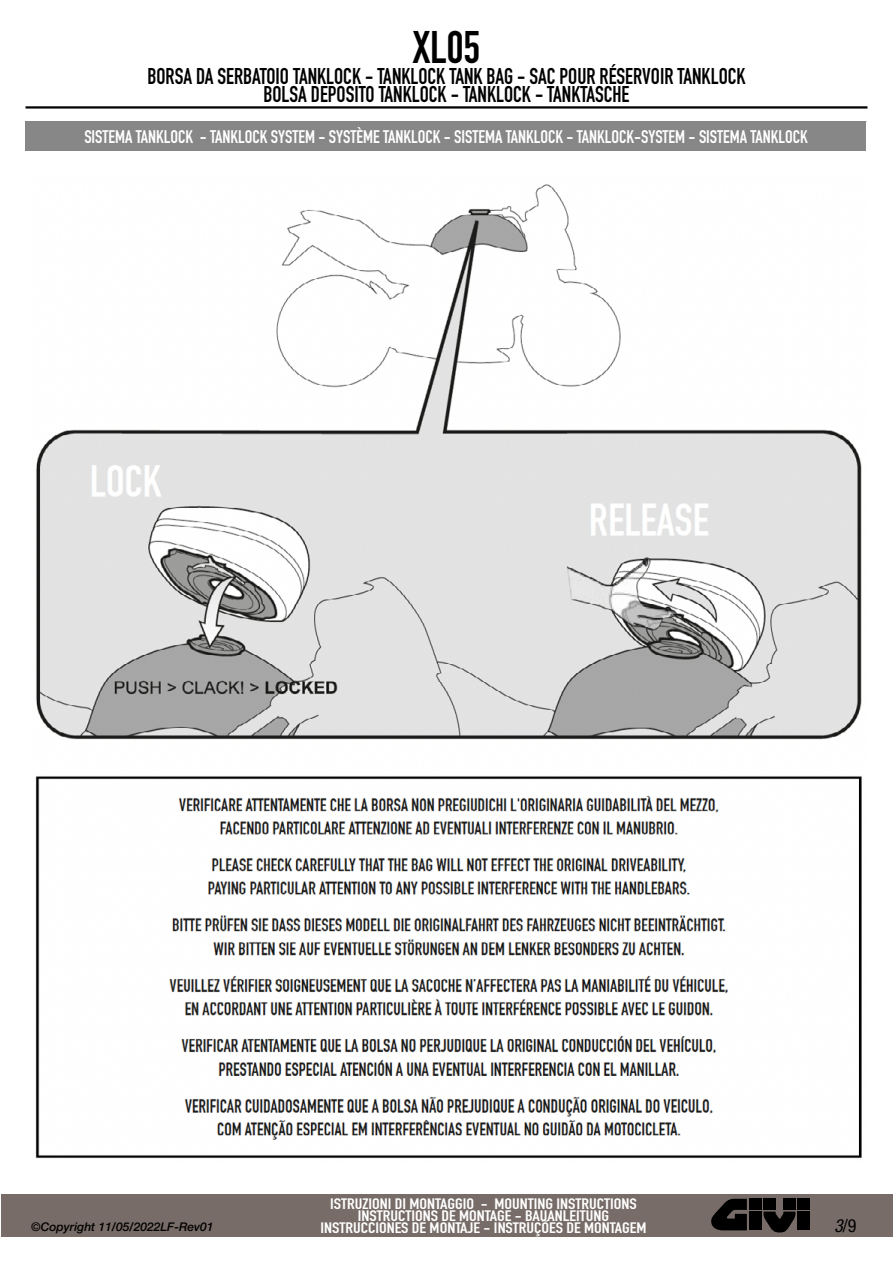
<style>
.page{position:relative;width:893px;height:1263px;background:#fff}
.page>*{position:absolute;margin:0;border:0;box-sizing:border-box;transform-origin:0 0}
.t1{font:45px "DIN Engschrift Std";color:#000}
.t2{font:22.5px/18px "DIN Engschrift Std";color:#000;text-align:center;scale:.95 1}
.t3{font:18px "DIN Engschrift Std";color:#fff}
.t4{font:condensed 18px "Helvetica Neue LT Std";color:#000}
.t5{font:15px/12px "DIN Engschrift Std";color:#fff;text-align:center;scale:1.2 1}
.t6{font:italic 500 12px "Helvetica Neue LT Std";color:#000}
.s1{font-style:italic}
</style>
<div class="page">
<img style="left:35px;top:184px;width:827px;height:975px">
<div style="left:26px;top:121px;width:841px;height:30px;background:#878787"></div>
<hr style="left:866px;top:121px;width:1px;height:30px;background:#fff">
<div style="left:1px;top:1194px;width:891px;height:43px;background:#776c68"></div>
<hr style="left:26px;top:106px;width:841px;height:3px;background:#000">
<svg style="left:711px;top:1199px;width:36px;height:31px"></svg>
<div style="left:749px;top:1199px;width:12px;height:11px;background:#000"></div>
<div style="left:749px;top:1211px;width:12px;height:19px;background:#000"></div>
<div style="left:798px;top:1199px;width:12px;height:11px;background:#000"></div>
<div style="left:798px;top:1211px;width:12px;height:19px;background:#000"></div>
<div style="left:763px;top:1199px;width:13px;height:11px;background:#000"></div>
<div style="left:783px;top:1199px;width:12px;height:11px;background:#000"></div>
<svg style="left:763px;top:1211px;width:32px;height:21px"></svg>
<h1 class="t1" style="left:413px;top:21px;width:69px">XL05</h1>
<h2 class="t2" style="left:147px;top:67px;width:631px">BORSA DA SERBATOIO TANKLOCK - TANKLOCK TANK BAG - SAC POUR RÉSERVOIR TANKLOCK<br>BOLSA DEPOSITO TANKLOCK - TANKLOCK - TANKTASCHE</h2>
<p class="t3" style="left:84px;top:126px;width:725px">SISTEMA TANKLOCK - TANKLOCK SYSTEM - SYSTÈME TANKLOCK - SISTEMA TANKLOCK - TANKLOCK-SYSTEM - SISTEMA TANKLOCK</p>
<p class="t6" style="left:31px;top:1220px;width:184px">©Copyright 11/05/2022LF-Rev01</p>
<p class="t5" style="left:320px;top:1197px;width:273px">ISTRUZIONI DI MONTAGGIO - MOUNTING INSTRUCTIONS<br>INSTRUCTIONS DE MONTAGE - BAUANLEITUNG<br>INSTRUCCIONES DE MONTAJE - INSTRUÇÕES DE MONTAGEM</p>
<p class="t4" style="left:834px;top:1215px;width:24px"><span class="s1">3</span>/9</p>
</div>
